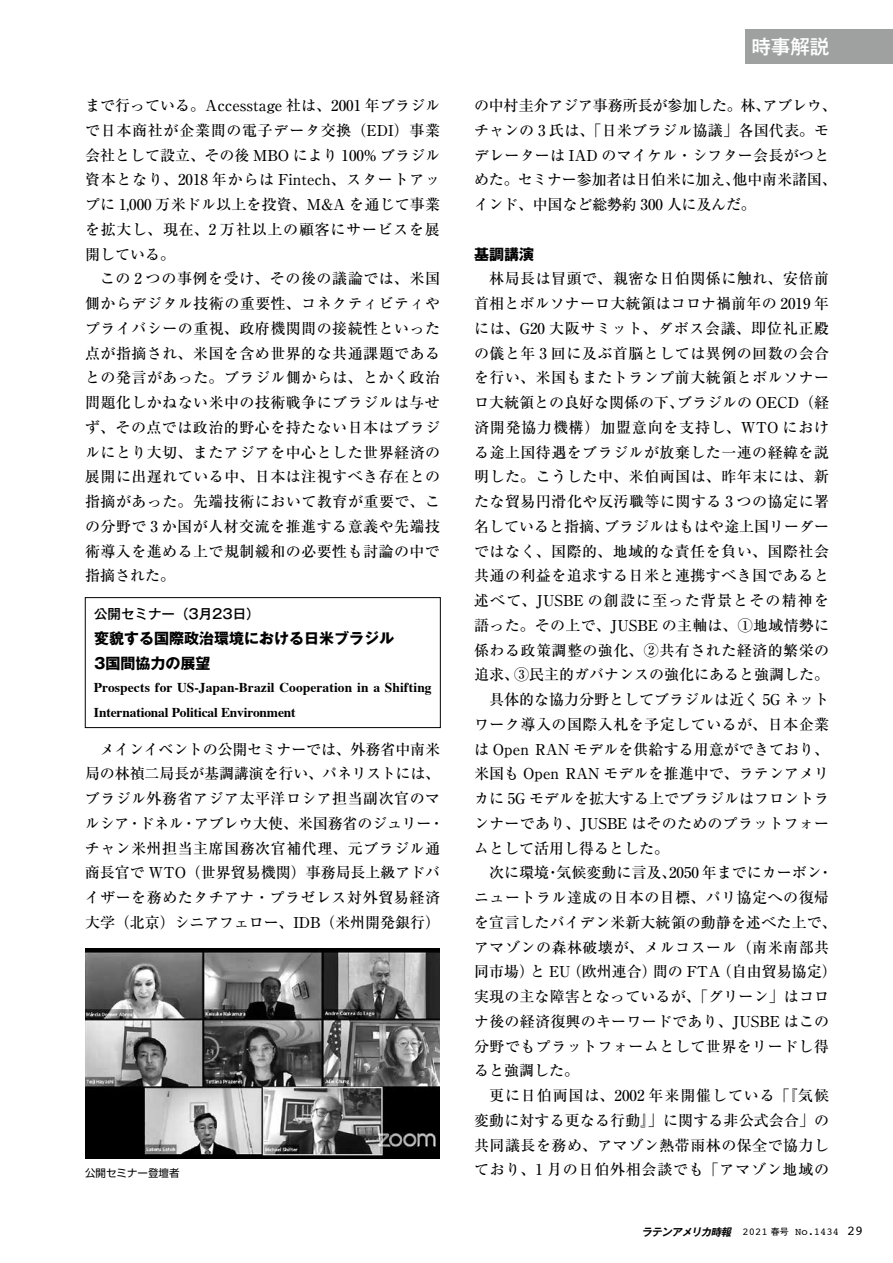
<style>
.page{position:relative;width:893px;height:1263px;background:#fff}
.page>*{position:absolute;margin:0;border:0;box-sizing:border-box;transform-origin:0 0}
.t1{font:500 19.5px "Gothic MB101 Pro";color:#fff}
.t2{font:500 15px/24.8px "Ryumin Pro";letter-spacing:.015em;color:#000;text-align:justify}
.t3{font:500 15px "Ryumin Pro";letter-spacing:.035em;color:#000}
.t4{font:500 15px/24.8px "Ryumin Pro";letter-spacing:-.005em;color:#000}
.t5{font:500 15px "Ryumin Pro";letter-spacing:.05em;color:#000}
.t6{font:700 15px/24.8px "Gothic MB101 Pro";color:#000}
.t7{font:500 15px "Ryumin Pro";letter-spacing:.045em;color:#000}
.t8{font:500 15px "Ryumin Pro";letter-spacing:.08em;color:#000}
.t9{font:500 15px "Ryumin Pro";letter-spacing:.06em;color:#000}
.t10{font:700 13.5px/24.8px "Times";color:#000}
.t11{font:500 13.5px "Gothic MB101 Pro";color:#000}
.t12{font:10.5px "Courier";color:#000}
.t13{font:10.5px "Shin Go Pro";color:#000}
.s1{font-family:"Gothic MB101 Pro De";font-weight:700;font-style:italic}
.s2{font-family:"Gothic MB101 Pro";font-size:9px}
.s3{font-size:13.5px}
</style>
<div class="page">
<div style="left:746px;top:30px;width:147px;height:34px;background:#9fa0a0"></div>
<div style="left:85px;top:597px;width:356px;height:131px;border:1px solid #000"></div>
<img style="left:85px;top:949px;width:354px;height:210px">
<p class="t2" style="left:85px;top:92px;width:357px">まで行っている。Accesstage 社は、2001 年ブラジルで日本商社が企業間の電子データ交換（EDI）事業会社として設立、その後 MBO により 100% ブラジル資本となり、2018 年からは Fintech、スタートアップに 1,000 万米ドル以上を投資、M&amp;A を通じて事業を拡大し、現在、2 万社以上の顧客にサービスを展開している。</p>
<p class="t2" style="left:85px;top:265px;width:357px;text-indent:15px">この 2 つの事例を受け、その後の議論では、米国側からデジタル技術の重要性、コネクティビティやプライバシーの重視、政府機関間の接続性といった点が指摘され、米国を含め世界的な共通課題であるとの発言があった。ブラジル側からは、とかく政治問題化しかねない米中の技術戦争にブラジルは与せず、その点では政治的野心を持たない日本はブラジルにとり大切、またアジアを中心とした世界経済の展開に出遅れている中、日本は注視すべき存在との指摘があった。先端技術において教育が重要で、この分野で 3 か国が人材交流を推進する意義や先端技術導入を進める上で規制緩和の必要性も討論の中で指摘された。</p>
<p class="t11" style="left:94px;top:603px;width:167px">公開セミナー（3月23日）</p>
<p class="t6" style="left:94px;top:624px;width:301px">変貌する国際政治環境における日米ブラジル<br>3国間協力の展望</p>
<p class="t10" style="left:94px;top:673px;width:339px">Prospects for US-Japan-Brazil Cooperation in a Shifting<br>International Political Environment</p>
<p class="t2" style="left:85px;top:735px;width:361px;text-align:left;text-indent:15px">メインイベントの公開セミナーでは、外務省中南米局の林禎二局長が基調講演を行い、パネリストには、ブラジル外務省アジア太平洋ロシア担当副次官のマルシア・ドネル・アブレウ大使、米国務省のジュリー・チャン米州担当主席国務次官補代理、元ブラジル通商長官で WTO（世界貿易機関）事務局長上級アドバイザーを務めたタチアナ・プラゼレス対外貿易経済大学（北京）シニアフェロー、IDB（米州開発銀行）</p>
<p class="t13" style="left:85px;top:1164px;width:96px">公開セミナー登壇者</p>
<h1 class="t1" style="left:751px;top:31px;width:79px">時事解説</h1>
<p class="t4" style="left:474px;top:92px;width:364px">の中村圭介アジア事務所長が参加した。林、アブレウ、チャンの 3 氏は、「日米ブラジル協議」各国代表。モデレーターは IAD のマイケル・シフター会長がつとめた。セミナー参加者は日伯米に加え、他中南米諸国、インド、中国など総勢約 300 人に及んだ。</p>
<p class="t6" style="left:474px;top:240px;width:61px">基調講演</p>
<p class="t3" style="left:489px;top:267px;width:341px">林局長は冒頭で、親密な日伯関係に触れ、安倍前</p>
<p class="t2" style="left:474px;top:290px;width:357px">首相とボルソナーロ大統領はコロナ禍前年の 2019 年</p>
<p class="t7" style="left:474px;top:316px;width:356px">には、G20 大阪サミット、ダボス会議、即位礼正殿</p>
<p class="t3" style="left:474px;top:341px;width:357px">の儀と年 3 回に及ぶ首脳としては異例の回数の会合</p>
<p class="t2" style="left:474px;top:364px;width:357px">を行い、米国もまたトランプ前大統領とボルソナー</p>
<p class="t2" style="left:474px;top:389px;width:357px">ロ大統領との良好な関係の下、ブラジルの OECD（経</p>
<p class="t5" style="left:474px;top:415px;width:356px">済開発協力機構）加盟意向を支持し、WTO におけ</p>
<p class="t2" style="left:474px;top:438px;width:356px">る途上国待遇をブラジルが放棄した一連の経緯を説</p>
<p class="t3" style="left:474px;top:465px;width:356px">明した。こうした中、米伯両国は、昨年末には、新</p>
<p class="t3" style="left:474px;top:490px;width:357px">たな貿易円滑化や反汚職等に関する 3 つの協定に署</p>
<p class="t2" style="left:474px;top:513px;width:357px">名していると指摘、ブラジルはもはや途上国リーダー</p>
<p class="t3" style="left:474px;top:539px;width:356px">ではなく、国際的、地域的な責任を負い、国際社会</p>
<p class="t2" style="left:474px;top:562px;width:356px">共通の利益を追求する日米と連携すべき国であると</p>
<p class="t8" style="left:474px;top:589px;width:356px">述べて、JUSBE の創設に至った背景とその精神を</p>
<p class="t2" style="left:474px;top:612px;width:357px">語った。その上で、JUSBE の主軸は、①地域情勢に</p>
<p class="t2" style="left:474px;top:636px;width:357px">係わる政策調整の強化、②共有された経済的繁栄の</p>
<p class="t2" style="left:474px;top:661px;width:357px">追求、③民主的ガバナンスの強化にあると強調した。</p>
<p class="t2" style="left:489px;top:686px;width:342px">具体的な協力分野としてブラジルは近く 5G ネット</p>
<p class="t2" style="left:474px;top:711px;width:357px">ワーク導入の国際入札を予定しているが、日本企業</p>
<p class="t2" style="left:474px;top:735px;width:357px">は Open RAN モデルを供給する用意ができており、</p>
<p class="t2" style="left:474px;top:760px;width:357px">米国も Open RAN モデルを推進中で、ラテンアメリ</p>
<p class="t2" style="left:474px;top:785px;width:357px">カに 5G モデルを拡大する上でブラジルはフロントラ</p>
<p class="t2" style="left:474px;top:810px;width:357px">ンナーであり、JUSBE はそのためのプラットフォー</p>
<p class="t2" style="left:474px;top:834px;width:196px">ムとして活用し得るとした。</p>
<p class="t2" style="left:489px;top:859px;width:345px">次に環境・気候変動に言及、2050 年までにカーボン・</p>
<p class="t2" style="left:474px;top:884px;width:357px">ニュートラル達成の日本の目標、パリ協定への復帰</p>
<p class="t2" style="left:474px;top:909px;width:364px">を宣言したバイデン米新大統領の動静を述べた上で、</p>
<p class="t3" style="left:474px;top:935px;width:357px">アマゾンの森林破壊が、メルコスール（南米南部共</p>
<p class="t2" style="left:474px;top:958px;width:364px">同市場）と EU（欧州連合）間の FTA（自由貿易協定）</p>
<p class="t2" style="left:474px;top:983px;width:357px">実現の主な障害となっているが、「グリーン」はコロ</p>
<p class="t2" style="left:474px;top:1008px;width:357px">ナ後の経済復興のキーワードであり、JUSBE はこの</p>
<p class="t2" style="left:474px;top:1032px;width:356px">分野でもプラットフォームとして世界をリードし得</p>
<p class="t2" style="left:474px;top:1057px;width:106px">ると強調した。</p>
<p class="t9" style="left:489px;top:1084px;width:341px">更に日伯両国は、2002 年来開催している「『気候</p>
<p class="t2" style="left:474px;top:1107px;width:357px">変動に対する更なる行動』」に関する非公式会合」の</p>
<p class="t2" style="left:474px;top:1131px;width:357px">共同議長を務め、アマゾン熱帯雨林の保全で協力し</p>
<p class="t5" style="left:474px;top:1158px;width:356px">ており、1 月の日伯外相会談でも「アマゾン地域の</p>
<p class="t12" style="left:641px;top:1223px;width:223px"><span class="s1">ラテンアメリカ時報</span> 2021 <span class="s2">春号</span> No.1434 <span class="s3">29</span></p>
</div>
